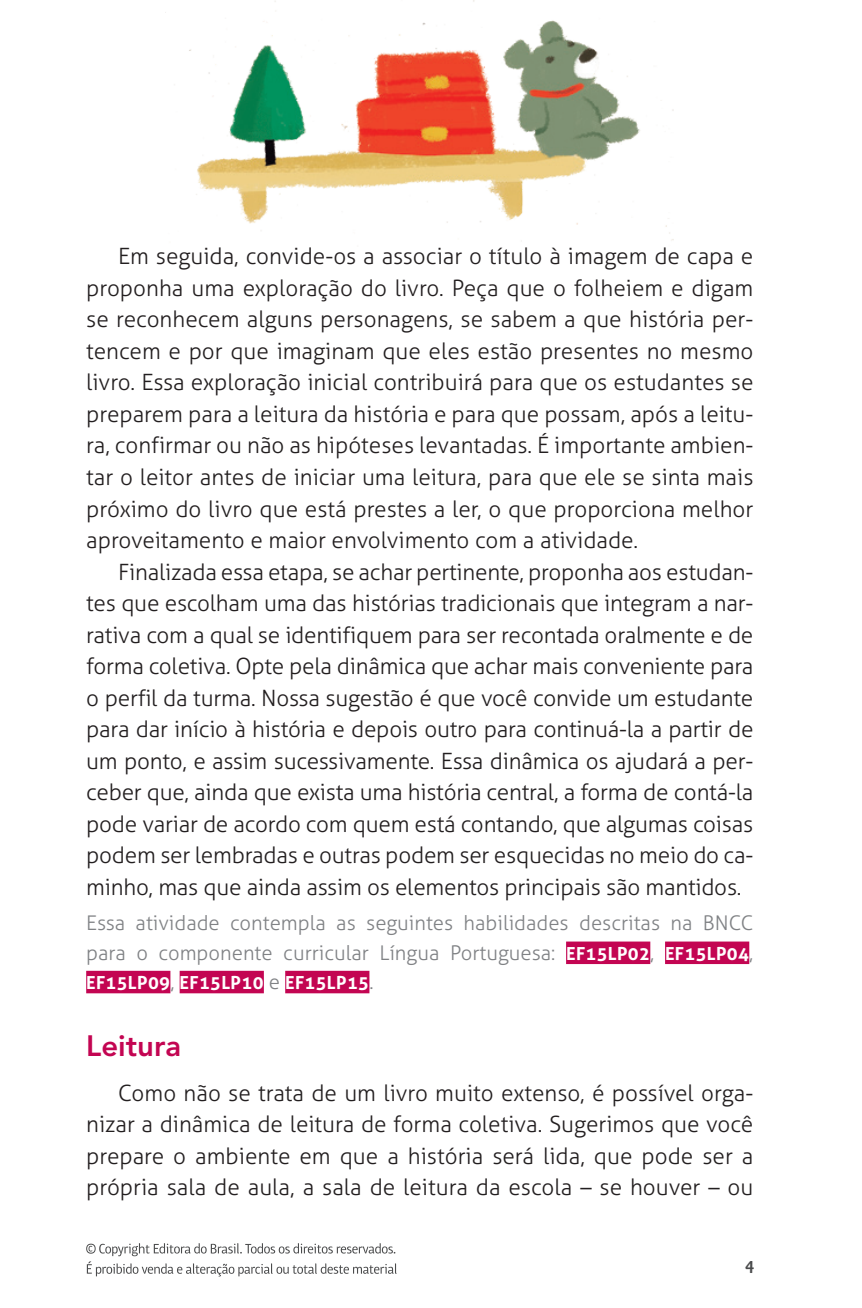
<style>
.page{position:relative;width:862px;height:1308px;background:#fff}
.page>*{position:absolute;margin:0;border:0;box-sizing:border-box;transform-origin:0 0}
.t1{font:800 29.25px "Avenir LT Std";color:#c30552}
.t2{font:300 22.5px/31.5px "Aller";color:#231f20;text-align:justify}
.t3{font:300 20.25px/29.2px "Aller";color:#808285}
.t4{font:700 18px "Aller";letter-spacing:.02em;color:#fff}
.t5{font:500 18px "Highlander Std";color:#4b4c4d}
.s1{font-weight:700;font-size:18px;color:#fff}
.s2{font-weight:300;font-size:20.25px;color:#808285}
</style>
<div class="page">
<svg style="left:86px;top:1243px;width:310px;height:33px"></svg>
<div style="left:565px;top:941px;width:85px;height:23px;background:#c30552"></div>
<div style="left:664px;top:941px;width:84px;height:23px;background:#c30552"></div>
<div style="left:86px;top:970px;width:84px;height:23px;background:#c30552"></div>
<div style="left:179px;top:970px;width:85px;height:23px;background:#c30552"></div>
<div style="left:285px;top:970px;width:84px;height:23px;background:#c30552"></div>
<img style="left:189px;top:0;width:484px;height:241px">
<p class="t2" style="left:86px;top:241px;width:668px;text-indent:32px">Em seguida, convide-os a associar o título à imagem de capa e proponha uma exploração do livro. Peça que o folheiem e digam se reconhecem alguns personagens, se sabem a que história per&shy;tencem e por que imaginam que eles estão presentes no mesmo livro. Essa exploração inicial contribuirá para que os estudantes se preparem para a leitura da história e para que possam, após a leitu&shy;ra, confirmar ou não as hipóteses levantadas. É importante ambien&shy;tar o leitor antes de iniciar uma leitura, para que ele se sinta mais próximo do livro que está prestes a ler, o que proporciona melhor aproveitamento e maior envolvimento com a atividade.</p>
<p class="t2" style="left:86px;top:556px;width:668px;text-indent:32px">Finalizada essa etapa, se achar pertinente, proponha aos estudan&shy;tes que escolham uma das histórias tradicionais que integram a nar&shy;rativa com a qual se identifiquem para ser recontada oralmente e de forma coletiva. Opte pela dinâmica que achar mais conveniente para o perfil da turma. Nossa sugestão é que você convide um estudante para dar início à história e depois outro para continuá-la a partir de um ponto, e assim sucessivamente. Essa dinâmica os ajudará a per&shy;ceber que, ainda que exista uma história central, a forma de contá-la pode variar de acordo com quem está contando, que algumas coisas podem ser lembradas e outras podem ser esquecidas no meio do ca&shy;minho, mas que ainda assim os elementos principais são mantidos.</p>
<p class="t3" style="left:86px;top:908px;width:668px">Essa atividade contempla as seguintes habilidades descritas na BNCC para o componente curricular Língua Portuguesa: <span class="s1">EF15LP02</span>, <span class="s1">EF15LP04</span>,</p>
<p class="t4" style="left:86px;top:971px;width:289px">EF15LP09<span class="s2">,</span> EF15LP10 <span class="s2">e</span> EF15LP15<span class="s2">.</span></p>
<h1 class="t1" style="left:86px;top:1028px;width:96px">Leitura</h1>
<p class="t2" style="left:86px;top:1077px;width:668px;text-indent:32px">Como não se trata de um livro muito extenso, é possível orga&shy;nizar a dinâmica de leitura de forma coletiva. Sugerimos que você prepare o ambiente em que a história será lida, que pode ser a própria sala de aula, a sala de leitura da escola – se houver – ou</p>
<p class="t5" style="left:744px;top:1257px;width:11px">4</p>
</div>
